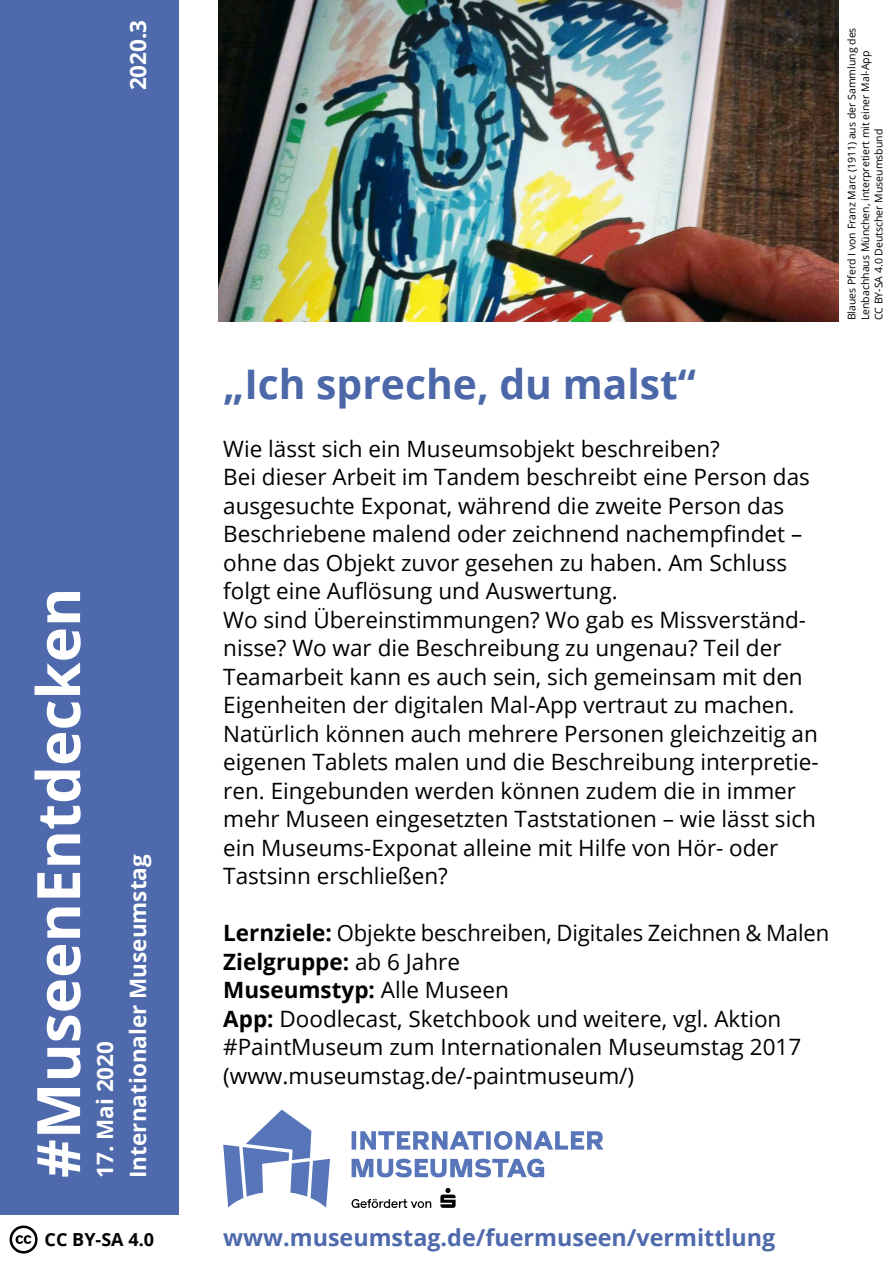
<style>
.page{position:relative;width:893px;height:1263px;background:#fff}
.page>*{position:absolute;margin:0;border:0;box-sizing:border-box;transform-origin:0 0}
.t1{font:700 60px "Open Sans";color:#fff}
.t2{font:700 40.8px "Open Sans";color:#4c68a9}
.t3{font:700 23.25px "Open Sans";color:#4e69ac}
.t4{font:22.5px/28.5px "Open Sans";color:#000}
.t5{font:700 22.5px/33px "Open Sans";color:#fff}
.t6{font:700 18px "Open Sans";color:#000}
.t7{font:10.5px/13.5px "Open Sans";color:#000}
.s1{font-weight:700}
</style>
<div class="page">
<div style="left:0;top:0;width:179px;height:1214px;background:#4e69ac"></div>
<img style="left:218px;top:0;width:621px;height:322px">
<svg style="left:440px;top:1188px;width:16px;height:20px"></svg>
<svg style="left:352px;top:1199px;width:79px;height:9px"></svg>
<hr style="left:352px;top:1131px;width:4px;height:18px;background:#5775b8">
<svg style="left:360px;top:1131px;width:124px;height:18px"></svg>
<div style="left:486px;top:1131px;width:5px;height:18px;background:#5775b8"></div>
<svg style="left:494px;top:1131px;width:109px;height:19px"></svg>
<svg style="left:352px;top:1158px;width:192px;height:19px"></svg>
<svg style="left:223px;top:1109px;width:107px;height:99px"></svg>
<svg style="left:10px;top:1225px;width:28px;height:28px"></svg>
<p class="t5" style="left:121px;top:90px;width:72px;rotate:-90deg">2020.3</p>
<h1 class="t1" style="left:16px;top:1178px;width:592px;rotate:-90deg">#MuseenEntdecken</h1>
<p class="t5" style="left:88px;top:1178px;width:325px;rotate:-90deg">17. Mai 2020<br>Internationaler Museumstag</p>
<p class="t6" style="left:45px;top:1227px;width:111px">CC BY-SA 4.0</p>
<h2 class="t2" style="left:223px;top:355px;width:474px">„Ich spreche, du malst“</h2>
<p class="t4" style="left:223px;top:434px;width:597px">Wie lässt sich ein Museumsobjekt beschreiben?<br>Bei dieser Arbeit im Tandem beschreibt eine Person das ausgesuchte Exponat, während die zweite Person das Beschriebene malend oder zeichnend nachempfindet – ohne das Objekt zuvor gesehen zu haben. Am Schluss folgt eine Auflösung und Auswertung.<br>Wo sind Übereinstimmungen? Wo gab es Missverständ&shy;nisse? Wo war die Beschreibung zu ungenau? Teil der Teamarbeit kann es auch sein, sich gemeinsam mit den Eigenheiten der digitalen Mal-App vertraut zu machen.<br>Natürlich können auch mehrere Personen gleichzeitig an eigenen Tablets malen und die Beschreibung interpretie&shy;ren. Eingebunden werden können zudem die in immer mehr Museen eingesetzten Taststationen – wie lässt sich ein Museums-Exponat alleine mit Hilfe von Hör- oder Tastsinn erschließen?</p>
<p class="t4" style="left:223px;top:918px;width:607px"><span class="s1">Lernziele:</span> Objekte beschreiben, Digitales Zeichnen &amp; Malen <span class="s1">Zielgruppe:</span> ab 6 Jahre<br><span class="s1">Museumstyp:</span> Alle Museen<br><span class="s1">App:</span> Doodlecast, Sketchbook und weitere, vgl. Aktion #PaintMuseum zum Internationalen Museumstag 2017 (www.museumstag.de/-paintmuseum/)</p>
<p class="t7" style="left:845px;top:320px;width:294px;rotate:-90deg">Blaues Pferd I von Franz Marc (1911) aus der Sammlung des<br>Lenbachhaus München, interpretiert mit einer Mal-App<br>CC BY-SA 4.0 Deutscher Museumsbund</p>
<p class="t3" style="left:223px;top:1221px;width:554px">www.museumstag.de/fuermuseen/vermittlung</p>
</div>
